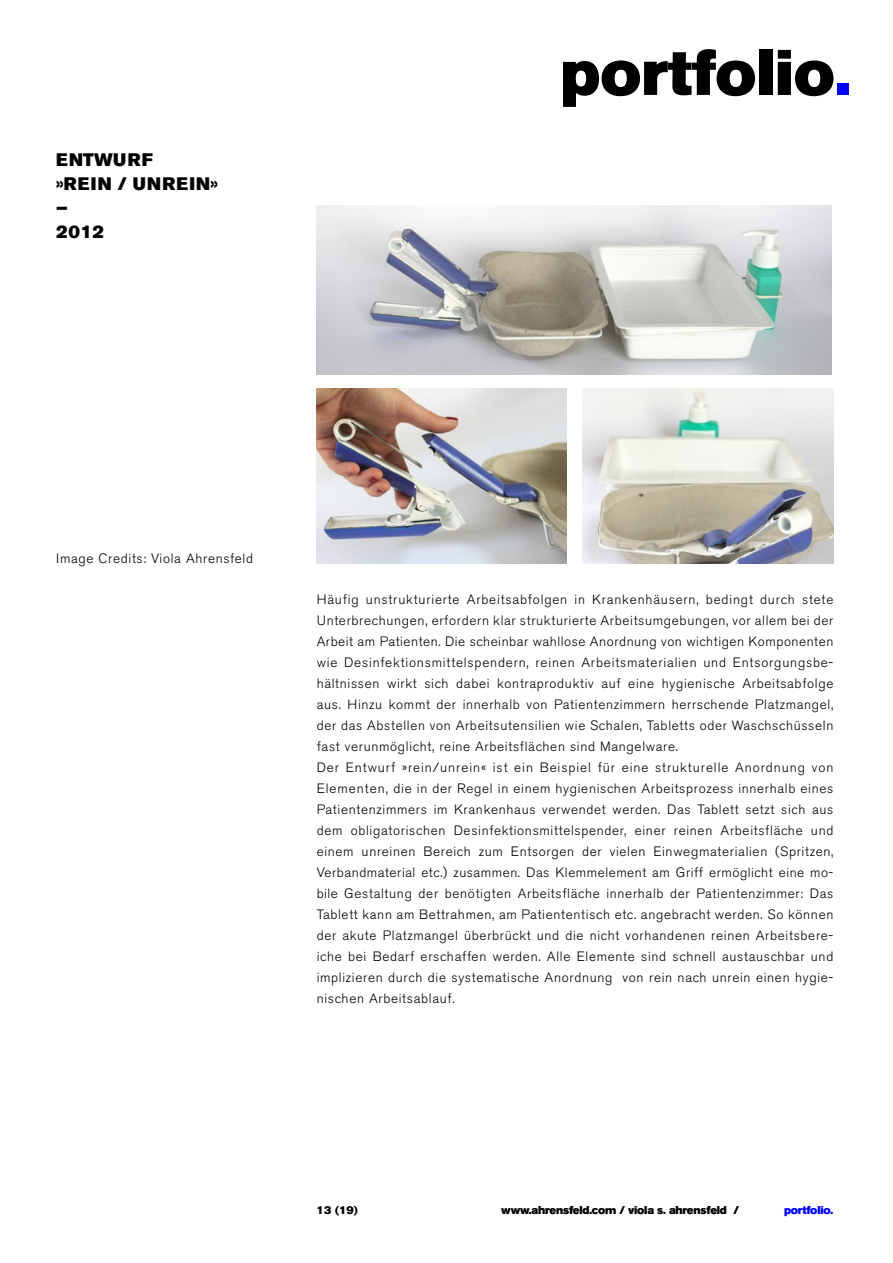
<style>
.page{position:relative;width:893px;height:1263px;background:#fff}
.page>*{position:absolute;margin:0;border:0;box-sizing:border-box;transform-origin:0 0}
.t1{font:63.75px "Akzidenz Grotesk BE Super";color:#000}
.t2{font:18px/24px "Akzidenz Grotesk BE Super";letter-spacing:.075em;color:#000}
.t3{font:300 13.5px/21px "Akzidenz Grotesk BE";letter-spacing:.05em;color:#000}
.t4{font:11.25px "Akzidenz Grotesk BE Super";letter-spacing:-.02em;color:#000}
.t5{font:11.25px "Akzidenz Grotesk BE Super";letter-spacing:-.02em;color:#00f}
.s1{color:#00f}
</style>
<div class="page">
<img style="left:316px;top:205px;width:516px;height:169px">
<img style="left:316px;top:388px;width:250px;height:175px">
<img style="left:582px;top:388px;width:251px;height:175px">
<h2 class="t2" style="left:56px;top:148px;width:163px">ENTWURF<br>»REIN / UNREIN» –<br>2012</h2>
<h1 class="t1" style="left:560px;top:36px;width:292px">portfolio<span class="s1">.</span></h1>
<p class="t3" style="left:56px;top:548px;width:198px">Image Credits: Viola Ahrensfeld</p>
<p class="t3" style="left:317px;top:589px;width:518px">Häufig unstrukturierte Arbeitsabfolgen in Krankenhäusern, bedingt durch stete Unterbrechungen, erfordern klar strukturierte Arbeitsumgebungen, vor allem bei der Arbeit am Patienten. Die scheinbar wahllose Anordnung von wichtigen Komponenten wie Desinfektionsmittelspendern, reinen Arbeitsmaterialien und Entsorgungsbe&shy;hältnissen wirkt sich dabei kontraproduktiv auf eine hygienische Arbeitsabfolge aus. Hinzu kommt der innerhalb von Patientenzimmern herrschende Platzmangel, der das Abstellen von Arbeitsutensilien wie Schalen, Tabletts oder Waschschüsseln fast verunmöglicht, reine Arbeitsflächen sind Mangelware.<br>Der Entwurf »rein/unrein« ist ein Beispiel für eine strukturelle Anordnung von Elementen, die in der Regel in einem hygienischen Arbeitsprozess innerhalb eines Patientenzimmers im Krankenhaus verwendet werden. Das Tablett setzt sich aus dem obligatorischen Desinfektionsmittelspender, einer reinen Arbeitsfläche und einem unreinen Bereich zum Entsorgen der vielen Einwegmaterialien (Spritzen, Verbandmaterial etc.) zusammen. Das Klemmelement am Griff ermöglicht eine mo&shy;bile Gestaltung der benötigten Arbeitsfläche innerhalb der Patientenzimmer: Das Tablett kann am Bettrahmen, am Patiententisch etc. angebracht werden. So können der akute Platzmangel überbrückt und die nicht vorhandenen reinen Arbeitsbere&shy;iche bei Bedarf erschaffen werden. Alle Elemente sind schnell austauschbar und implizieren durch die systematische Anordnung von rein nach unrein einen hygie&shy;nischen Arbeitsablauf.</p>
<p class="t4" style="left:317px;top:1204px;width:43px">13 (19)</p>
<p class="t4" style="left:501px;top:1204px;width:239px">www.ahrensfeld.com / viola s. ahrensfeld /</p>
<p class="t5" style="left:784px;top:1204px;width:51px">portfolio.</p>
</div>
